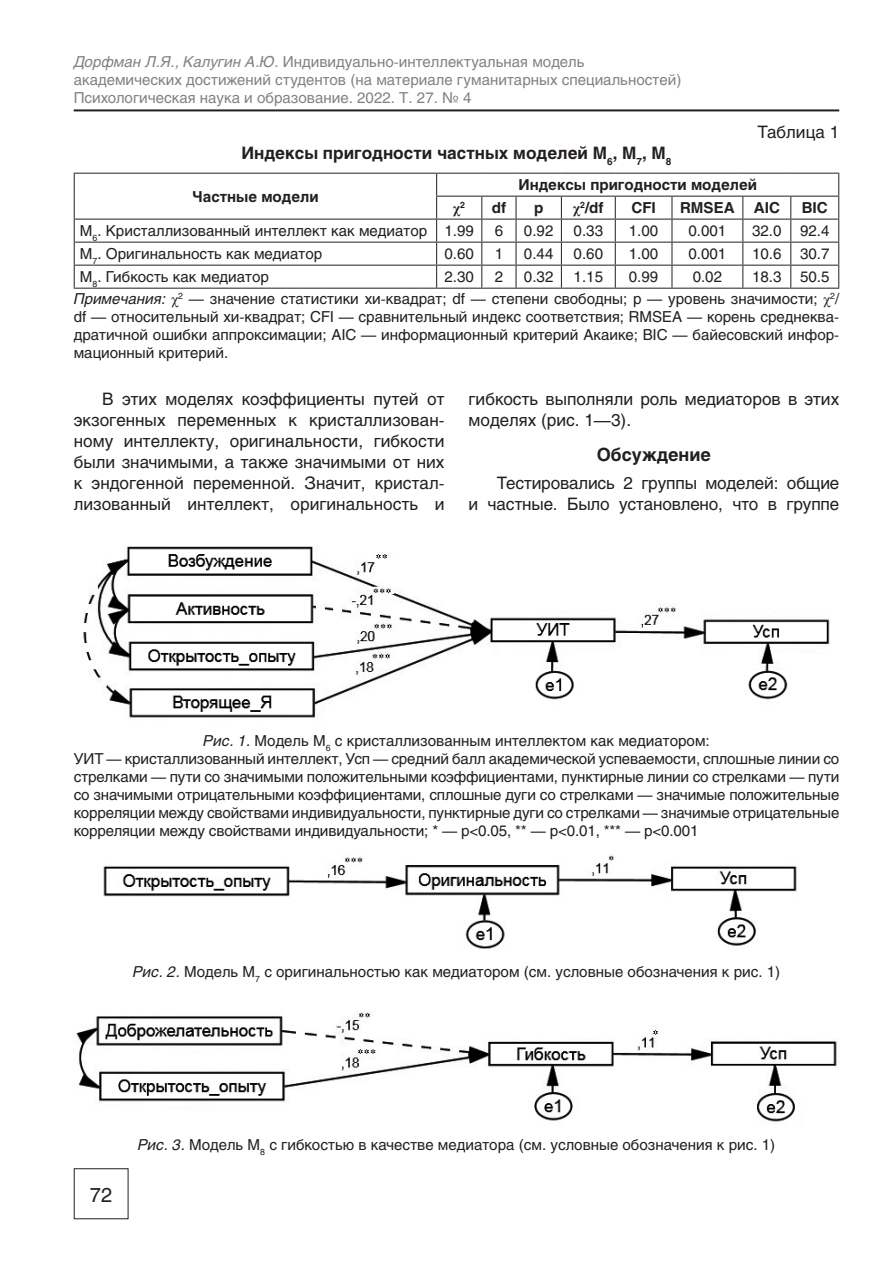
<style>
.page{position:relative;width:896px;height:1276px;background:#fff}
.page>*{position:absolute;margin:0;border:0;box-sizing:border-box;transform-origin:0 0}
.t1{font:20px "Helios";color:#231f20}
.Подзаг_1{font:700 18px "Helios";color:#231f20}
.Мой_основной{font:17px/21px "Helios";color:#231f20;text-align:justify}
.Мой_основной-2{font:700 17px "Helios";color:#231f20}
.Мой_основной-3{font:15px/18px "Helios";color:#231f20;text-align:justify}
.Подзаголовок{font:15px "Helios";color:#808285}
.Мой_основной-4{font:700 15px "Helios";color:#231f20}
.Мой_основной-5{font:700 15px "Times New Roman";color:#231f20}
.s1{font-style:italic}
.s2{font-family:"Times New Roman"}
</style>
<div class="page">
<hr style="left:74px;top:109px;width:765px;height:2px;background:#231f20">
<hr style="left:74px;top:173px;width:363px;height:1px;background:#231f20">
<hr style="left:437px;top:173px;width:45px;height:1px;background:#231f20">
<hr style="left:482px;top:173px;width:34px;height:1px;background:#231f20">
<hr style="left:516px;top:173px;width:45px;height:1px;background:#231f20">
<hr style="left:561px;top:173px;width:54px;height:1px;background:#231f20">
<hr style="left:615px;top:173px;width:57px;height:1px;background:#231f20">
<hr style="left:672px;top:173px;width:71px;height:1px;background:#231f20">
<hr style="left:743px;top:173px;width:48px;height:1px;background:#231f20">
<hr style="left:791px;top:173px;width:48px;height:1px;background:#231f20">
<hr style="left:436px;top:196px;width:46px;height:1px;background:#231f20">
<hr style="left:482px;top:196px;width:34px;height:1px;background:#231f20">
<hr style="left:516px;top:196px;width:45px;height:1px;background:#231f20">
<hr style="left:561px;top:196px;width:54px;height:1px;background:#231f20">
<hr style="left:615px;top:196px;width:57px;height:1px;background:#231f20">
<hr style="left:672px;top:196px;width:71px;height:1px;background:#231f20">
<hr style="left:743px;top:196px;width:48px;height:1px;background:#231f20">
<hr style="left:791px;top:196px;width:48px;height:1px;background:#231f20">
<hr style="left:74px;top:219px;width:363px;height:1px;background:#231f20">
<hr style="left:437px;top:219px;width:45px;height:1px;background:#231f20">
<hr style="left:482px;top:219px;width:34px;height:1px;background:#231f20">
<hr style="left:516px;top:219px;width:45px;height:1px;background:#231f20">
<hr style="left:561px;top:219px;width:54px;height:1px;background:#231f20">
<hr style="left:615px;top:219px;width:57px;height:1px;background:#231f20">
<hr style="left:672px;top:219px;width:71px;height:1px;background:#231f20">
<hr style="left:743px;top:219px;width:48px;height:1px;background:#231f20">
<hr style="left:791px;top:219px;width:48px;height:1px;background:#231f20">
<hr style="left:74px;top:242px;width:363px;height:1px;background:#231f20">
<hr style="left:437px;top:242px;width:45px;height:1px;background:#231f20">
<hr style="left:482px;top:242px;width:34px;height:1px;background:#231f20">
<hr style="left:516px;top:242px;width:45px;height:1px;background:#231f20">
<hr style="left:561px;top:242px;width:54px;height:1px;background:#231f20">
<hr style="left:615px;top:242px;width:57px;height:1px;background:#231f20">
<hr style="left:672px;top:242px;width:71px;height:1px;background:#231f20">
<hr style="left:743px;top:242px;width:48px;height:1px;background:#231f20">
<hr style="left:791px;top:242px;width:48px;height:1px;background:#231f20">
<hr style="left:74px;top:265px;width:363px;height:1px;background:#231f20">
<svg style="left:74px;top:174px;width:1px;height:114px"></svg>
<hr style="left:437px;top:265px;width:45px;height:1px;background:#231f20">
<svg style="left:436px;top:174px;width:1px;height:114px"></svg>
<hr style="left:482px;top:265px;width:34px;height:1px;background:#231f20">
<svg style="left:481px;top:197px;width:1px;height:91px"></svg>
<hr style="left:516px;top:265px;width:45px;height:1px;background:#231f20">
<svg style="left:515px;top:197px;width:1px;height:91px"></svg>
<hr style="left:561px;top:265px;width:54px;height:1px;background:#231f20">
<svg style="left:561px;top:197px;width:1px;height:91px"></svg>
<hr style="left:615px;top:265px;width:57px;height:1px;background:#231f20">
<svg style="left:615px;top:197px;width:1px;height:91px"></svg>
<hr style="left:672px;top:265px;width:71px;height:1px;background:#231f20">
<svg style="left:671px;top:197px;width:1px;height:91px"></svg>
<hr style="left:743px;top:265px;width:48px;height:1px;background:#231f20">
<svg style="left:742px;top:197px;width:1px;height:91px"></svg>
<hr style="left:791px;top:265px;width:48px;height:1px;background:#231f20">
<svg style="left:790px;top:197px;width:1px;height:91px"></svg>
<svg style="left:838px;top:174px;width:1px;height:114px"></svg>
<hr style="left:74px;top:288px;width:363px;height:1px;background:#231f20">
<hr style="left:437px;top:288px;width:45px;height:1px;background:#231f20">
<hr style="left:482px;top:288px;width:34px;height:1px;background:#231f20">
<hr style="left:516px;top:288px;width:45px;height:1px;background:#231f20">
<hr style="left:561px;top:288px;width:54px;height:1px;background:#231f20">
<hr style="left:615px;top:288px;width:57px;height:1px;background:#231f20">
<hr style="left:672px;top:288px;width:71px;height:1px;background:#231f20">
<hr style="left:743px;top:288px;width:48px;height:1px;background:#231f20">
<hr style="left:791px;top:288px;width:48px;height:1px;background:#231f20">
<img style="left:83px;top:546px;width:747px;height:172px">
<img style="left:103px;top:855px;width:694px;height:94px">
<img style="left:76px;top:1012px;width:761px;height:110px">
<p class="Подзаголовок" style="left:74px;top:52px;width:512px"><span class="s1">Дорфман Л.Я., Калугин А.Ю.</span> Индивидуально-интеллектуальная модель</p>
<p class="Подзаголовок" style="left:74px;top:70px;width:609px">академических достижений студентов (на материале гуманитарных специальностей)</p>
<p class="Подзаголовок" style="left:74px;top:88px;width:399px">Психологическая наука и образование. 2022. Т. 27. № 4</p>
<p class="Мой_основной" style="left:757px;top:121px;width:83px">Таблица 1</p>
<p class="Мой_основной-2" style="left:241px;top:143px;width:431px">Индексы пригодности частных моделей М<sub>6</sub>, М<sub>7</sub>, М<sub>8</sub></p>
<p class="Мой_основной-4" style="left:192px;top:188px;width:128px">Частные модели</p>
<p class="Мой_основной-4" style="left:518px;top:176px;width:240px">Индексы пригодности моделей</p>
<p class="Мой_основной-5" style="left:453px;top:198px;width:13px">χ<sup>2</sup></p>
<p class="Мой_основной-4" style="left:492px;top:199px;width:16px">df</p>
<p class="Мой_основной-4" style="left:534px;top:199px;width:11px">p</p>
<p class="Мой_основной-4" style="left:573px;top:199px;width:32px"><span class="s2">χ</span><sup>2</sup>/df</p>
<p class="Мой_основной-4" style="left:631px;top:199px;width:26px">CFI</p>
<p class="Мой_основной-4" style="left:680px;top:199px;width:56px">RMSEA</p>
<p class="Мой_основной-4" style="left:754px;top:199px;width:28px">AIC</p>
<p class="Мой_основной-4" style="left:802px;top:199px;width:28px">BIC</p>
<p class="Мой_основной-3" style="left:80px;top:222px;width:349px">М<sub>6</sub>. Кристаллизованный интеллект как медиатор</p>
<p class="Мой_основной-3" style="left:444px;top:222px;width:31px">1.99</p>
<p class="Мой_основной-3" style="left:495px;top:222px;width:10px">6</p>
<p class="Мой_основной-3" style="left:524px;top:222px;width:31px">0.92</p>
<p class="Мой_основной-3" style="left:573px;top:222px;width:31px">0.33</p>
<p class="Мой_основной-3" style="left:629px;top:222px;width:31px">1.00</p>
<p class="Мой_основной-3" style="left:688px;top:222px;width:39px">0.001</p>
<p class="Мой_основной-3" style="left:752px;top:222px;width:31px">32.0</p>
<p class="Мой_основной-3" style="left:800px;top:222px;width:31px">92.4</p>
<p class="Мой_основной-3" style="left:80px;top:245px;width:244px">М<sub>7</sub>. Оригинальность как медиатор</p>
<p class="Мой_основной-3" style="left:444px;top:245px;width:31px">0.60</p>
<p class="Мой_основной-3" style="left:495px;top:245px;width:10px">1</p>
<p class="Мой_основной-3" style="left:524px;top:245px;width:31px">0.44</p>
<p class="Мой_основной-3" style="left:573px;top:245px;width:31px">0.60</p>
<p class="Мой_основной-3" style="left:629px;top:245px;width:31px">1.00</p>
<p class="Мой_основной-3" style="left:688px;top:245px;width:39px">0.001</p>
<p class="Мой_основной-3" style="left:752px;top:245px;width:31px">10.6</p>
<p class="Мой_основной-3" style="left:800px;top:245px;width:31px">30.7</p>
<p class="Мой_основной-3" style="left:80px;top:268px;width:191px">М<sub>8</sub>. Гибкость как медиатор</p>
<p class="Мой_основной-3" style="left:444px;top:268px;width:31px">2.30</p>
<p class="Мой_основной-3" style="left:495px;top:268px;width:10px">2</p>
<p class="Мой_основной-3" style="left:524px;top:268px;width:31px">0.32</p>
<p class="Мой_основной-3" style="left:573px;top:268px;width:31px">1.15</p>
<p class="Мой_основной-3" style="left:629px;top:268px;width:31px">0.99</p>
<p class="Мой_основной-3" style="left:692px;top:268px;width:31px">0.02</p>
<p class="Мой_основной-3" style="left:752px;top:268px;width:31px">18.3</p>
<p class="Мой_основной-3" style="left:800px;top:268px;width:31px">50.5</p>
<p class="Мой_основной-3" style="left:74px;top:290px;width:767px"><span class="s1">Примечания:</span> <span class="s2">χ</span><sup>2</sup> — значение статистики хи-квадрат; df — степени свободны; p — уровень значимости; <span class="s2">χ</span><sup>2</sup>/ df — относительный хи-квадрат; CFI — сравнительный индекс соответствия; RMSEA — корень среднеква&shy;дратичной ошибки аппроксимации; AIC — информационный критерий Акаике; BIC — байесовский инфор&shy;мационный критерий.</p>
<p class="Мой_основной" style="left:74px;top:388px;width:372px;text-indent:28px">В этих моделях коэффициенты путей от экзогенных переменных к кристаллизован&shy;ному интеллекту, оригинальности, гибкости были значимыми, а также значимыми от них к эндогенной переменной. Значит, кристал&shy;лизованный интеллект, оригинальность и</p>
<p class="Мой_основной" style="left:468px;top:388px;width:372px">гибкость выполняли роль медиаторов в этих моделях (рис. 1—3).</p>
<p class="Подзаг_1" style="left:597px;top:444px;width:116px">Обсуждение</p>
<p class="Мой_основной" style="left:468px;top:472px;width:372px;text-align:right">Тестировались 2 группы моделей: общие<br>и частные. Было установлено, что в группе</p>
<p class="Мой_основной-3" style="left:203px;top:731px;width:508px"><span class="s1">Рис. 1.</span> Модель М<sub>6</sub> с кристаллизованным интеллектом как медиатором:</p>
<p class="Мой_основной-3" style="left:74px;top:749px;width:767px">УИТ — кристаллизованный интеллект, Усп — средний балл академической успеваемости, сплошные линии со стрелками — пути со значимыми положительными коэффициентами, пунктирные линии со стрелками — пути со значимыми отрицательными коэффициентами, сплошные дуги со стрелками — значимые положительные корреляции между свойствами индивидуальности, пунктирные дуги со стрелками — значимые отрицательные корреляции между свойствами индивидуальности; * — p&lt;0. 05, ** — p&lt;0. 01, *** — p&lt;0. 001</p>
<p class="Мой_основной-3" style="left:133px;top:962px;width:649px"><span class="s1">Рис. 2.</span> Модель М<sub>7</sub> с оригинальностью как медиатором (см. условные обозначения к рис. 1)</p>
<h1 class="t1" style="left:90px;top:1182px;width:24px">72</h1>
<p class="Мой_основной-3" style="left:138px;top:1135px;width:639px"><span class="s1">Рис. 3.</span> Модель М<sub>8</sub> с гибкостью в качестве медиатора (см. условные обозначения к рис. 1)</p>
</div>
